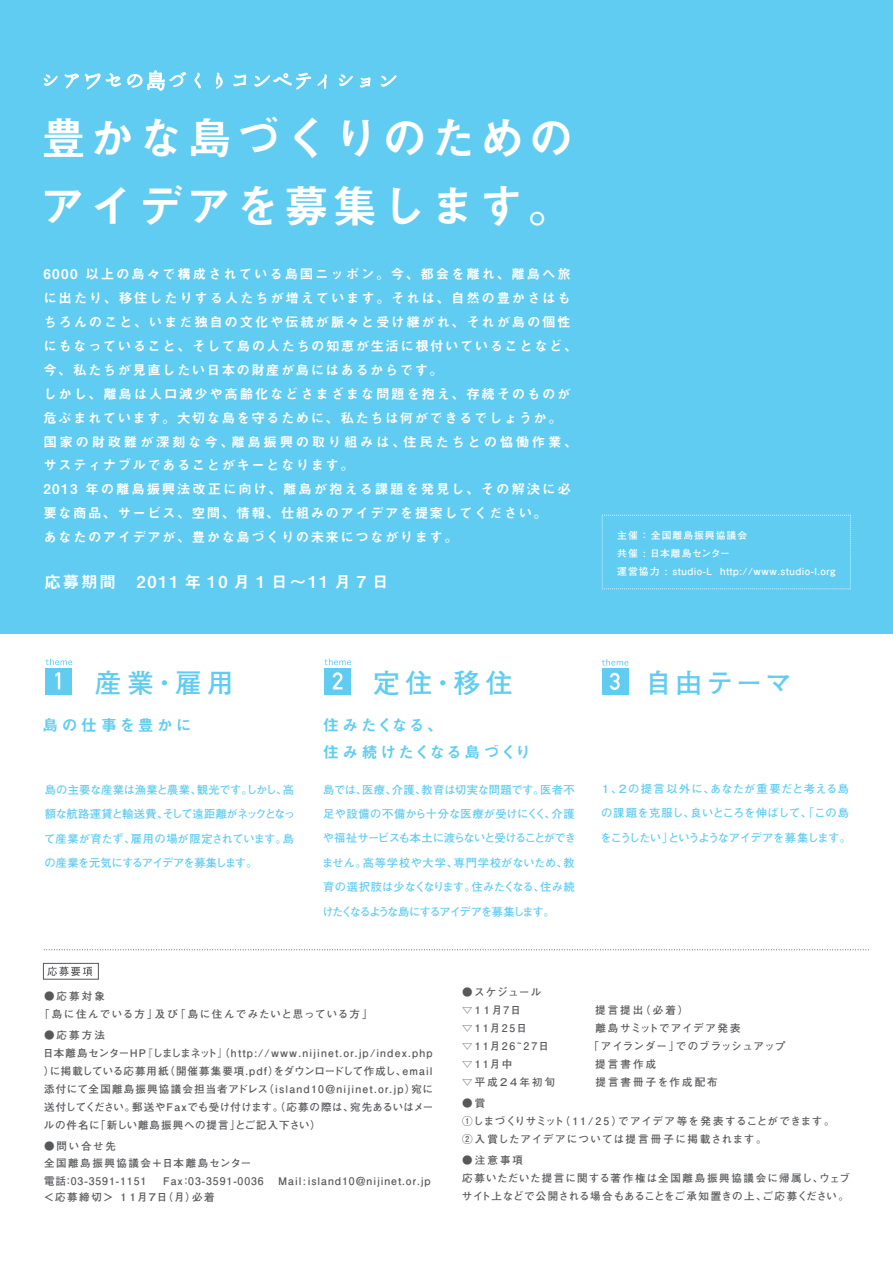
<style>
.page{position:relative;width:893px;height:1263px;background:#fff}
.page>*{position:absolute;margin:0;border:0;box-sizing:border-box;transform-origin:0 0}
.t1{font:45.3px/68.6px "Midashi Go Pro MB31";letter-spacing:.075em;color:#fff}
.t2{font:700 26.85px "Futo Go B101 Pro";letter-spacing:.175em;color:#60ccf1}
.t3{font:16.5px "Midashi Go Pro MB31";letter-spacing:.115em;color:#fff}
.t4{font:15.75px/27.3px "Midashi Go Pro MB31";letter-spacing:.095em;color:#60ccf1}
.t5{font:15.75px "Midashi Go Pro MB31";letter-spacing:.22em;color:#60ccf1}
.t6{font:13.5px/23.9px "Midashi Go Pro MB31";letter-spacing:.12em;color:#fff}
.t7{font:700 11.25px/24.5px "Futo Go B101 Pro";letter-spacing:-.025em;color:#60ccf1}
.t8{font:700 10.5px/18px "Futo Go B101 Pro";letter-spacing:.1em;color:#57585a}
.t9{font:700 10.5px/16.5px "Futo Go B101 Pro";letter-spacing:.15em;color:#57585a}
.t10{font:700 10.5px "Futo Go B101 Pro";letter-spacing:.055em;color:#57585a}
.t11{font:700 10.5px "Futo Go B101 Pro";letter-spacing:.045em;color:#57585a}
.t12{font:700 10.5px "Futo Go B101 Pro";letter-spacing:.16em;color:#57585a}
.t13{font:700 10.5px "Futo Go B101 Pro";letter-spacing:.135em;color:#57585a}
.t14{font:700 10.5px "Futo Go B101 Pro";letter-spacing:.2em;color:#57585a}
.t15{font:700 9.9px/18px "Futo Go B101 Pro";letter-spacing:.05em;color:#fff}
</style>
<div class="page">
<div style="left:0;top:0;width:893px;height:634px;background:#60ccf1"></div>
<svg style="left:44px;top:75px;width:14px;height:11px"></svg>
<svg style="left:65px;top:74px;width:14px;height:14px"></svg>
<svg style="left:85px;top:74px;width:15px;height:15px"></svg>
<svg style="left:106px;top:73px;width:15px;height:14px"></svg>
<svg style="left:127px;top:70px;width:59px;height:21px"></svg>
<svg style="left:195px;top:72px;width:6px;height:16px"></svg>
<svg style="left:216px;top:73px;width:7px;height:16px"></svg>
<svg style="left:233px;top:75px;width:13px;height:12px"></svg>
<svg style="left:255px;top:73px;width:56px;height:17px"></svg>
<svg style="left:317px;top:74px;width:10px;height:15px"></svg>
<svg style="left:339px;top:75px;width:14px;height:11px"></svg>
<svg style="left:360px;top:78px;width:10px;height:9px"></svg>
<svg style="left:381px;top:75px;width:15px;height:12px"></svg>
<div style="left:46px;top:668px;width:26px;height:27px;background:#60ccf1"></div>
<svg style="left:46px;top:658px;width:26px;height:7px"></svg>
<svg style="left:55px;top:672px;width:5px;height:17px"></svg>
<div style="left:324px;top:668px;width:27px;height:27px;background:#60ccf1"></div>
<svg style="left:325px;top:658px;width:26px;height:7px"></svg>
<svg style="left:333px;top:672px;width:9px;height:17px"></svg>
<div style="left:602px;top:668px;width:26px;height:27px;background:#60ccf1"></div>
<svg style="left:602px;top:659px;width:26px;height:7px"></svg>
<svg style="left:610px;top:673px;width:10px;height:17px"></svg>
<svg style="left:47px;top:966px;width:45px;height:10px"></svg>
<div style="left:43px;top:963px;width:56px;height:17px;border:1px solid #57585a"></div>
<svg style="left:44px;top:949px;width:825px;height:1px"></svg>
<h1 class="t1" style="left:40px;top:98px;width:535px">豊かな島づくりのためのアイデアを募集します。</h1>
<p class="t6" style="left:43px;top:261px;width:536px">6000 以上の島々で構成されている島国ニッポン。今、都会を離れ、離島へ旅に出たり、移住したりする人たちが増えています。それは、自然の豊かさはもちろんのこと、いまだ独自の文化や伝統が脈々と受け継がれ、それが島の個性にもなっていること、そして島の人たちの知恵が生活に根付いていることなど、今、私たちが見直したい日本の財産が島にはあるからです。<br>しかし、離島は人口減少や高齢化などさまざまな問題を抱え、存続そのものが危ぶまれています。大切な島を守るために、私たちは何ができるでしょうか。国家の財政難が深刻な今、離島振興の取り組みは、住民たちとの恊働作業、サスティナブルであることがキーとなります。<br>2013 年の離島振興法改正に向け、離島が抱える課題を発見し、その解決に必要な商品、サービス、空間、情報、仕組みのアイデアを提案してください。<br>あなたのアイデアが、豊かな島づくりの未来につながります。</p>
<h3 class="t3" style="left:44px;top:568px;width:346px">応募期間 2011 年 10 月 1 日～11 月 7 日</h3>
<p class="t15" style="left:617px;top:525px;width:220px">主催 ： 全国離島振興協議会<br>共催 : 日本離島センター<br>運営協力 : studio-L http://www.studio-l.org</p>
<h2 class="t2" style="left:95px;top:662px;width:141px">産業・雇用</h2>
<h2 class="t2" style="left:373px;top:661px;width:141px">定住・移住</h2>
<h2 class="t2" style="left:645px;top:662px;width:149px">自由テーマ</h2>
<h3 class="t5" style="left:43px;top:712px;width:151px">島の仕事を豊かに</h3>
<h3 class="t4" style="left:323px;top:709px;width:209px">住みたくなる、<br>住み続けたくなる島づくり</h3>
<p class="t7" style="left:44px;top:776px;width:252px;text-align:justify">島の主要な産業は漁業と農業、観光です。しかし、高額な航路運賃と輸送費、そして遠距離がネックとなって産業が育たず、雇用の場が限定されています。島の産業を元気にするアイデアを募集します。</p>
<p class="t7" style="left:322px;top:776px;width:255px">島では、医療、介護、教育は切実な問題です。医者不足や設備の不備から十分な医療が受けにくく、介護や福祉サービスも本土に渡らないと受けることができません。高等学校や大学、専門学校がないため、教育の選択肢は少なくなります。住みたくなる、住み続けたくなるような島にするアイデアを募集します。</p>
<p class="t7" style="left:600px;top:775px;width:253px">１、２の提言以外に、あなたが重要だと考える島の課題を克服し、良いところを伸ばして、「この島をこうしたい」というようなアイデアを募集します。</p>
<p class="t8" style="left:39px;top:986px;width:335px;text-indent:5px">●応募対象<br>「島に住んでいる方」及び「島に住んでみたいと思っている方」</p>
<p class="t8" style="left:43px;top:1025px;width:392px">●応募方法<br>日本離島センターHP『しましまネット』（http://www.nijinet.or.jp/index.php）に掲載している応募用紙（開催募集要項.pdf）をダウンロードして作成し、email添付にて全国離島振興協議会担当者アドレス（island10＠nijinet.or.jp）宛に送付してください。郵送やFaxでも受け付けます。（応募の際は、宛先あるいはメールの件名に「新しい離島振興への提言」とご記入下さい）</p>
<p class="t9" style="left:44px;top:1136px;width:209px">●問い合せ先<br>全国離島振興協議会＋日本離島センター</p>
<p class="t8" style="left:44px;top:1170px;width:221px">電話：03-3591-1151　 Fax：03-3591-0036</p>
<p class="t8" style="left:278px;top:1170px;width:154px">Mail:island10＠nijinet.or.jp</p>
<p class="t11" style="left:44px;top:1189px;width:172px">＜応募締切＞ １１月７日（月）必着</p>
<p class="t8" style="left:462px;top:981px;width:110px">●スケジュール<br>▽1１月7日　　　　</p>
<p class="t8" style="left:595px;top:999px;width:95px">提言提出（必着）</p>
<p class="t8" style="left:462px;top:1017px;width:116px">▽11月25日　　　　</p>
<p class="t8" style="left:595px;top:1017px;width:147px">離島サミットでアイデア発表</p>
<p class="t12" style="left:462px;top:1037px;width:100px">▽11月26̃27日　</p>
<p class="t10" style="left:589px;top:1037px;width:198px">「アイランダー」でのブラッシュアップ</p>
<p class="t8" style="left:462px;top:1053px;width:89px">▽11月中　　　</p>
<p class="t8" style="left:595px;top:1053px;width:62px">提言書作成</p>
<p class="t13" style="left:462px;top:1073px;width:120px">▽平成２４年初旬　　</p>
<p class="t14" style="left:595px;top:1073px;width:124px">提言書冊子を作成配布</p>
<p class="t8" style="left:462px;top:1092px;width:374px">●賞<br>①しまづくりサミット（ 1 1 / 2 5 ）でアイデア等を発表することができます。<br>②入賞したアイデアについては提言冊子に掲載されます。</p>
<p class="t8" style="left:462px;top:1149px;width:389px">●注意事項<br>応募いただいた提言に関する著作権は全国離島振興協議会に帰属し、ウェブサイト上などで公開される場合もあることをご承知置きの上、ご応募ください。</p>
</div>
